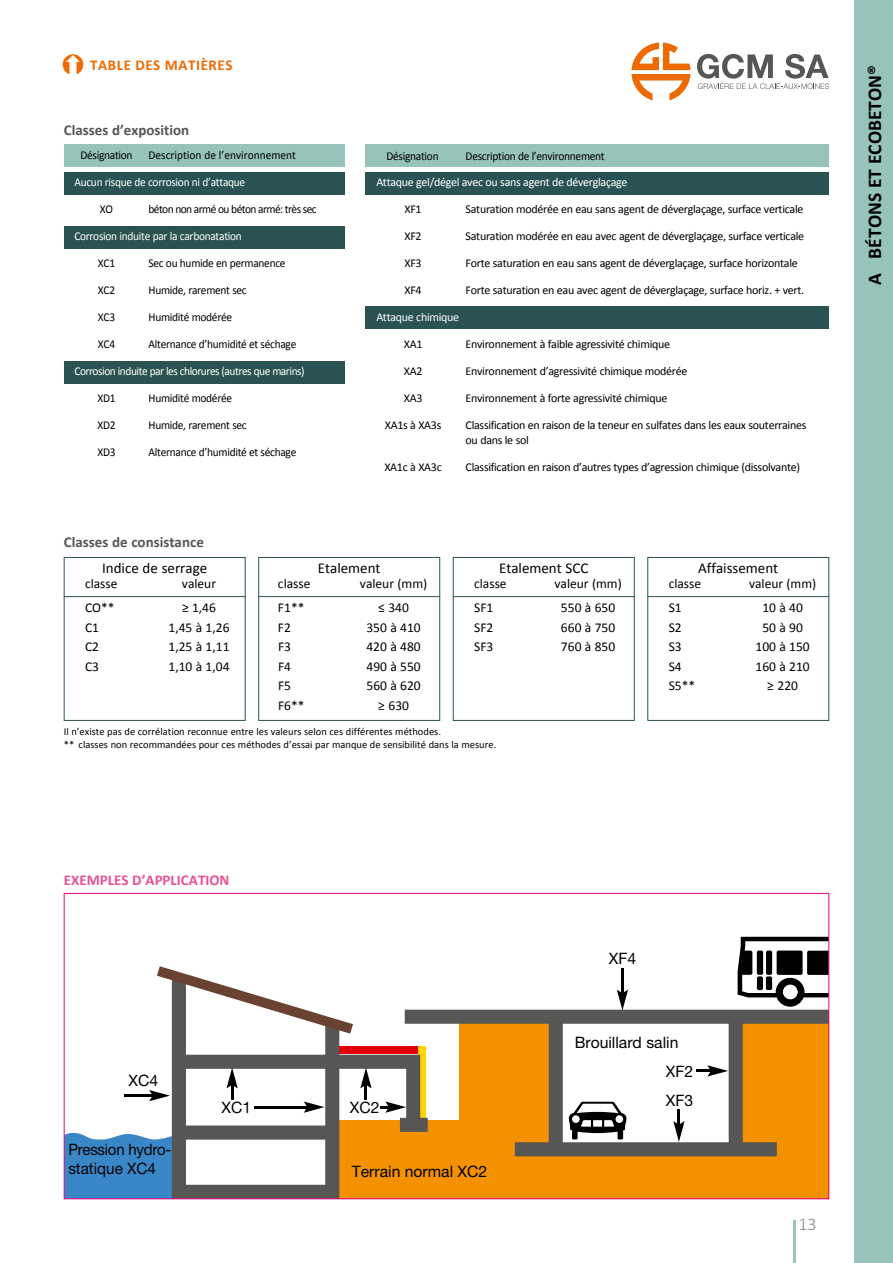
<style>
.page{position:relative;width:893px;height:1263px;background:#fff}
.page>*{position:absolute;margin:0;border:0;box-sizing:border-box;transform-origin:0 0}
.t1{font:700 19.5px "Calibri";color:#000}
.t2{font:300 18px "Calibri";color:#868786}
.t3{font:15.75px/28.7px "Helvetica Neue";color:#000}
.t4{font:15.75px/19px "Helvetica Neue";color:#000;scale:.95 1}
.t5{font:15px "Calibri";color:#000}
.t6{font:700 15px "Calibri";color:#565655}
.t7{font:700 15px "Calibri";color:#ea5097}
.t8{font:700 15px "Calibri";letter-spacing:.04em;color:#ed6a00}
.t9{font:13.5px "Calibri";color:#000}
.t10{font:12px/15px "Calibri";letter-spacing:-.025em;color:#000}
.t11{font:12px "Calibri";letter-spacing:-.025em;color:#000;scale:.95 1}
.t12{font:12px "Calibri";letter-spacing:-.025em;color:#fff;scale:.95 1}
.t13{font:12px "Calibri";letter-spacing:-.025em;color:#fff}
.t14{font:12px "Calibri";letter-spacing:-.05em;color:#000;scale:.95 1}
.t15{font:12px "Calibri";color:#000;scale:.95 1}
.t16{font:10.5px/12.6px "Calibri";color:#000}
</style>
<div class="page">
<hr style="left:793px;top:1220px;width:2px;height:43px;background:#97c4ba">
<div style="left:855px;top:0;width:38px;height:1263px;background:#97c4ba"></div>
<svg style="left:697px;top:54px;width:132px;height:35px"></svg>
<svg style="left:631px;top:43px;width:59px;height:57px"></svg>
<div style="left:366px;top:145px;width:463px;height:22px;background:#97c4ba"></div>
<div style="left:366px;top:307px;width:463px;height:22px;background:#2a5252"></div>
<div style="left:366px;top:172px;width:463px;height:23px;background:#2a5252"></div>
<div style="left:64px;top:172px;width:280px;height:23px;background:#2a5252"></div>
<div style="left:64px;top:226px;width:280px;height:22px;background:#2a5252"></div>
<div style="left:64px;top:361px;width:280px;height:23px;background:#2a5252"></div>
<div style="left:64px;top:145px;width:280px;height:22px;background:#97c4ba"></div>
<svg style="left:66px;top:1130px;width:106px;height:67px;background:#4d92cd"></svg>
<svg style="left:172px;top:979px;width:655px;height:218px"></svg>
<svg style="left:157px;top:966px;width:196px;height:68px"></svg>
<svg style="left:738px;top:937px;width:89px;height:70px"></svg>
<div style="left:783px;top:985px;width:14px;height:14px;background:#fff;border-radius:50%"></div>
<svg style="left:569px;top:1102px;width:57px;height:37px"></svg>
<hr style="left:254px;top:1106px;width:54px;height:2px;background:#000">
<svg style="left:304px;top:1101px;width:21px;height:12px"></svg>
<svg style="left:226px;top:1067px;width:12px;height:32px"></svg>
<hr style="left:124px;top:1094px;width:29px;height:3px;background:#000">
<svg style="left:149px;top:1090px;width:21px;height:11px"></svg>
<svg style="left:360px;top:1067px;width:12px;height:32px"></svg>
<svg style="left:380px;top:1101px;width:26px;height:12px"></svg>
<hr style="left:621px;top:968px;width:3px;height:25px;background:#000">
<svg style="left:617px;top:990px;width:11px;height:20px"></svg>
<svg style="left:673px;top:1109px;width:12px;height:33px"></svg>
<svg style="left:696px;top:1065px;width:32px;height:11px"></svg>
<div style="left:64px;top:557px;width:182px;height:164px;border:1px solid #2a5252"></div>
<hr style="left:64px;top:596px;width:182px;height:1px;background:#2a5252">
<div style="left:258px;top:557px;width:182px;height:164px;border:1px solid #2a5252"></div>
<hr style="left:258px;top:596px;width:182px;height:1px;background:#2a5252">
<div style="left:647px;top:557px;width:182px;height:164px;border:1px solid #2a5252"></div>
<hr style="left:647px;top:596px;width:182px;height:1px;background:#2a5252">
<div style="left:453px;top:557px;width:182px;height:164px;border:1px solid #2a5252"></div>
<hr style="left:453px;top:596px;width:182px;height:1px;background:#2a5252">
<p class="t8" style="left:90px;top:56px;width:144px">TABLE DES MATIÈRES</p>
<p class="t6" style="left:64px;top:120px;width:127px">Classes d’exposition</p>
<p class="t11" style="left:80px;top:148px;width:56px">Désignation</p>
<p class="t15" style="left:149px;top:148px;width:157px">Description de l’environnement</p>
<p class="t12" style="left:74px;top:175px;width:181px">Aucun risque de corrosion ni d’attaque</p>
<p class="t11" style="left:100px;top:202px;width:15px">XO</p>
<p class="t14" style="left:149px;top:202px;width:178px">béton non armé ou béton armé: très sec</p>
<p class="t12" style="left:74px;top:229px;width:178px">Corrosion induite par la carbonatation</p>
<p class="t11" style="left:98px;top:256px;width:20px">XC1</p>
<p class="t11" style="left:149px;top:256px;width:146px">Sec ou humide en permanence</p>
<p class="t11" style="left:98px;top:283px;width:20px">XC2</p>
<p class="t11" style="left:149px;top:283px;width:105px">Humide, rarement sec</p>
<p class="t11" style="left:98px;top:310px;width:20px">XC3</p>
<p class="t11" style="left:149px;top:310px;width:89px">Humidité modérée</p>
<p class="t11" style="left:98px;top:337px;width:20px">XC4</p>
<p class="t11" style="left:149px;top:337px;width:157px">Alternance d’humidité et séchage</p>
<p class="t12" style="left:74px;top:364px;width:244px">Corrosion induite par les chlorures (autres que marins)</p>
<p class="t11" style="left:97px;top:391px;width:21px">XD1</p>
<p class="t11" style="left:149px;top:391px;width:89px">Humidité modérée</p>
<p class="t11" style="left:97px;top:418px;width:21px">XD2</p>
<p class="t11" style="left:149px;top:418px;width:105px">Humide, rarement sec</p>
<p class="t11" style="left:97px;top:445px;width:21px">XD3</p>
<p class="t11" style="left:149px;top:445px;width:157px">Alternance d’humidité et séchage</p>
<p class="t6" style="left:64px;top:533px;width:142px">Classes de consistance</p>
<p class="t11" style="left:387px;top:149px;width:56px">Désignation</p>
<p class="t11" style="left:466px;top:149px;width:148px">Description de l’environnement</p>
<p class="t13" style="left:376px;top:175px;width:253px">Attaque gel/dégel avec ou sans agent de déverglaçage</p>
<p class="t10" style="left:404px;top:201px;width:19px">XF1</p>
<p class="t10" style="left:466px;top:201px;width:339px">Saturation modérée en eau sans agent de déverglaçage, surface verticale</p>
<p class="t10" style="left:404px;top:228px;width:19px">XF2</p>
<p class="t10" style="left:466px;top:228px;width:340px">Saturation modérée en eau avec agent de déverglaçage, surface verticale</p>
<p class="t10" style="left:404px;top:255px;width:19px">XF3</p>
<p class="t10" style="left:466px;top:255px;width:334px">Forte saturation en eau sans agent de déverglaçage, surface horizontale</p>
<p class="t10" style="left:404px;top:282px;width:19px">XF4</p>
<p class="t10" style="left:466px;top:282px;width:340px">Forte saturation en eau avec agent de déverglaçage, surface horiz. + vert.</p>
<p class="t13" style="left:376px;top:310px;width:84px">Attaque chimique</p>
<p class="t10" style="left:404px;top:336px;width:20px">XA1</p>
<p class="t10" style="left:466px;top:336px;width:206px">Environnement à faible agressivité chimique</p>
<p class="t10" style="left:404px;top:363px;width:20px">XA2</p>
<p class="t10" style="left:466px;top:363px;width:223px">Environnement d’agressivité chimique modérée</p>
<p class="t10" style="left:404px;top:390px;width:20px">XA3</p>
<p class="t10" style="left:466px;top:390px;width:203px">Environnement à forte agressivité chimique</p>
<p class="t10" style="left:385px;top:417px;width:58px">XA1s à XA3s</p>
<p class="t10" style="left:466px;top:417px;width:342px">Classification en raison de la teneur en sulfates dans les eaux souterraines ou dans le sol</p>
<p class="t10" style="left:384px;top:459px;width:59px">XA1c à XA3c</p>
<p class="t10" style="left:466px;top:459px;width:336px">Classification en raison d’autres types d’agression chimique (dissolvante)</p>
<p class="t5" style="left:102px;top:558px;width:107px">Indice de serrage</p>
<p class="t9" style="left:85px;top:576px;width:34px">classe</p>
<p class="t9" style="left:182px;top:576px;width:36px">valeur</p>
<p class="t9" style="left:85px;top:599px;width:31px">CO**</p>
<p class="t9" style="left:182px;top:599px;width:35px">≥ 1,46</p>
<p class="t9" style="left:85px;top:619px;width:16px">C1</p>
<p class="t9" style="left:169px;top:619px;width:62px">1,45 à 1,26</p>
<p class="t9" style="left:85px;top:638px;width:16px">C2</p>
<p class="t9" style="left:169px;top:638px;width:62px">1,25 à 1,11</p>
<p class="t9" style="left:85px;top:658px;width:16px">C3</p>
<p class="t9" style="left:169px;top:658px;width:62px">1,10 à 1,04</p>
<p class="t5" style="left:318px;top:558px;width:64px">Etalement</p>
<p class="t9" style="left:278px;top:576px;width:34px">classe</p>
<p class="t9" style="left:360px;top:576px;width:69px">valeur (mm)</p>
<p class="t9" style="left:278px;top:599px;width:28px">F1**</p>
<p class="t9" style="left:378px;top:599px;width:32px">≤ 340</p>
<p class="t9" style="left:278px;top:619px;width:15px">F2</p>
<p class="t9" style="left:366px;top:619px;width:56px">350 à 410</p>
<p class="t9" style="left:278px;top:638px;width:15px">F3</p>
<p class="t9" style="left:366px;top:638px;width:56px">420 à 480</p>
<p class="t9" style="left:278px;top:658px;width:15px">F4</p>
<p class="t9" style="left:366px;top:658px;width:56px">490 à 550</p>
<p class="t9" style="left:278px;top:677px;width:15px">F5</p>
<p class="t9" style="left:366px;top:677px;width:56px">560 à 620</p>
<p class="t9" style="left:278px;top:697px;width:28px">F6**</p>
<p class="t9" style="left:378px;top:697px;width:32px">≥ 630</p>
<p class="t5" style="left:499px;top:558px;width:91px">Etalement SCC</p>
<p class="t9" style="left:474px;top:576px;width:34px">classe</p>
<p class="t9" style="left:554px;top:576px;width:69px">valeur (mm)</p>
<p class="t9" style="left:474px;top:599px;width:21px">SF1</p>
<p class="t9" style="left:561px;top:599px;width:56px">550 à 650</p>
<p class="t9" style="left:474px;top:619px;width:21px">SF2</p>
<p class="t9" style="left:561px;top:619px;width:56px">660 à 750</p>
<p class="t9" style="left:474px;top:638px;width:21px">SF3</p>
<p class="t9" style="left:561px;top:638px;width:56px">760 à 850</p>
<p class="t16" style="left:64px;top:725px;width:434px">Il n’existe pas de corrélation reconnue entre les valeurs selon ces différentes méthodes.<br>** classes non recommandées pour ces méthodes d’essai par manque de sensibilité dans la mesure.</p>
<p class="t5" style="left:698px;top:558px;width:82px">Affaissement</p>
<p class="t9" style="left:669px;top:576px;width:34px">classe</p>
<p class="t9" style="left:749px;top:576px;width:69px">valeur (mm)</p>
<p class="t9" style="left:669px;top:599px;width:15px">S1</p>
<p class="t9" style="left:762px;top:599px;width:42px">10 à 40</p>
<p class="t9" style="left:669px;top:619px;width:15px">S2</p>
<p class="t9" style="left:762px;top:619px;width:42px">50 à 90</p>
<p class="t9" style="left:669px;top:638px;width:15px">S3</p>
<p class="t9" style="left:755px;top:638px;width:56px">100 à 150</p>
<p class="t9" style="left:669px;top:658px;width:15px">S4</p>
<p class="t9" style="left:755px;top:658px;width:56px">160 à 210</p>
<p class="t9" style="left:669px;top:677px;width:28px">S5**</p>
<p class="t9" style="left:767px;top:677px;width:32px">≥ 220</p>
<h1 class="t1" style="left:863px;top:285px;width:221px;rotate:-90deg">A BÉTONS ET ECOBETON®</h1>
<p class="t7" style="left:64px;top:871px;width:167px">EXEMPLES D’APPLICATION</p>
<h3 class="t3" style="left:128px;top:1066px;width:31px">XC4</h3>
<h3 class="t4" style="left:68px;top:1140px;width:110px">Pression hydro&shy;statique XC4</h3>
<h3 class="t3" style="left:221px;top:1093px;width:31px">XC1</h3>
<h3 class="t3" style="left:350px;top:1093px;width:31px">XC2</h3>
<h3 class="t3" style="left:352px;top:1157px;width:137px">Terrain normal XC2</h3>
<h3 class="t3" style="left:609px;top:944px;width:29px">XF4</h3>
<h3 class="t3" style="left:666px;top:1028px;width:29px;text-indent:-91px">Brouillard salin<br>XF2</h3>
<h3 class="t3" style="left:666px;top:1086px;width:29px">XF3</h3>
<h2 class="t2" style="left:798px;top:1212px;width:20px">13</h2>
</div>
